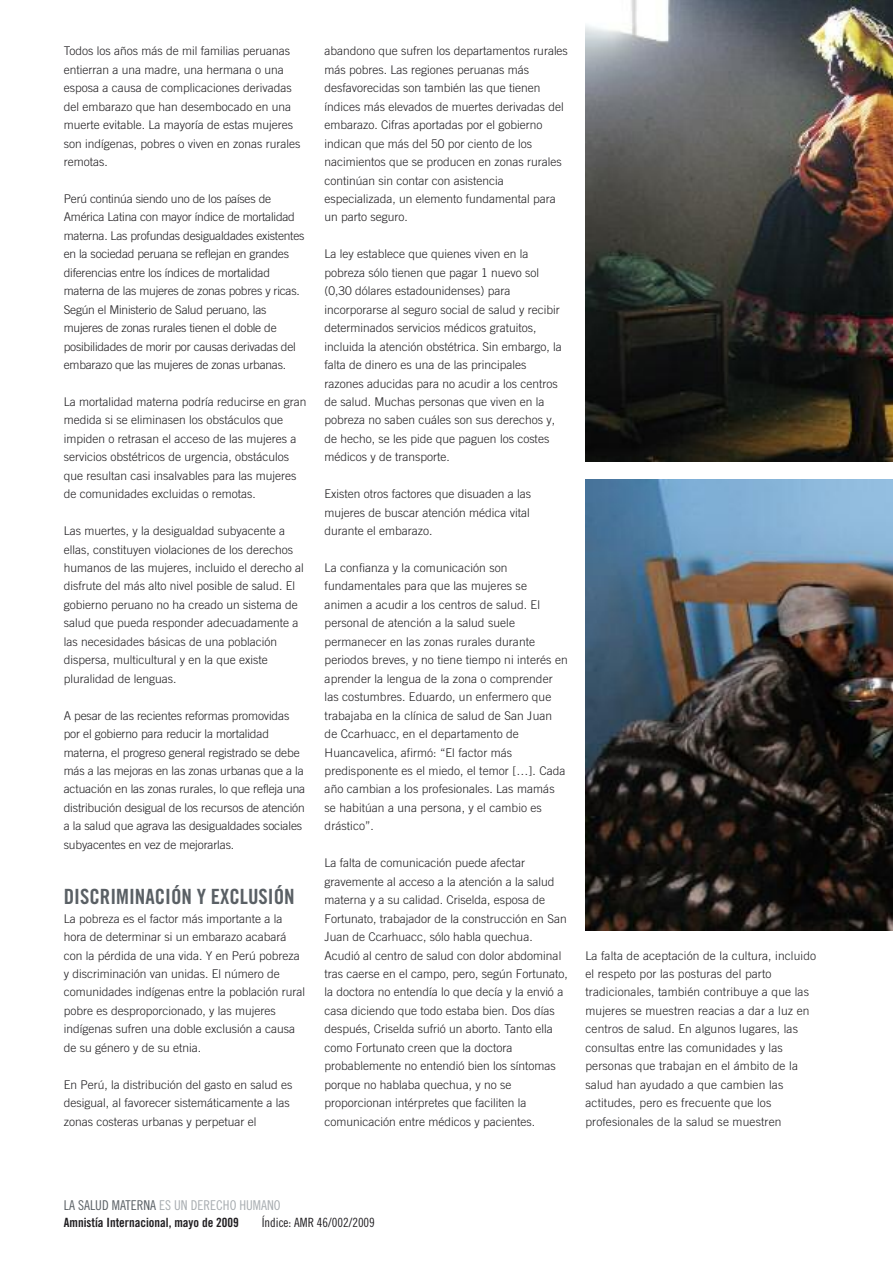
<style>
.page{position:relative;width:893px;height:1263px;background:#fff}
.page>*{position:absolute;margin:0;border:0;box-sizing:border-box;transform-origin:0 0}
.t1{font:21px "Amnesty Trade Gothic Bd Cn 20";color:#5a6065}
.t2{font:13.5px "Amnesty Trade Gothic Cn 18";color:#a8adb1}
.t3{font:12.75px "Amnesty Trade Gothic Bd Cn 20";color:#201e21}
.t4{font:12.75px "Amnesty Trade Gothic Cn 18";color:#201e21}
.t5{font:300 12px/18.5px "Amnesty Trade Gothic";color:#201e21}
.s1{color:#5a6065}
</style>
<div class="page">
<img style="left:585px;top:0;width:308px;height:461px">
<img style="left:585px;top:480px;width:308px;height:451px">
<p class="t5" style="left:64px;top:42px;width:238px">Todos los años más de mil familias peruanas entierran a una madre, una hermana o una esposa a causa de complicaciones derivadas del embarazo que han desembocado en una muerte evitable. La mayoría de estas mujeres son indígenas, pobres o viven en zonas rurales remotas.</p>
<p class="t5" style="left:64px;top:189px;width:242px">Perú continúa siendo uno de los países de América Latina con mayor índice de mortalidad materna. Las profundas desigualdades existentes en la sociedad peruana se reflejan en grandes diferencias entre los índices de mortalidad materna de las mujeres de zonas pobres y ricas.<br>Según el Ministerio de Salud peruano, las mujeres de zonas rurales tienen el doble de posibilidades de morir por causas derivadas del embarazo que las mujeres de zonas urbanas.</p>
<p class="t5" style="left:64px;top:392px;width:244px">La mortalidad materna podría reducirse en gran medida si se eliminasen los obstáculos que impiden o retrasan el acceso de las mujeres a servicios obstétricos de urgencia, obstáculos que resultan casi insalvables para las mujeres de comunidades excluidas o remotas.</p>
<p class="t5" style="left:64px;top:521px;width:242px">Las muertes, y la desigualdad subyacente a ellas, constituyen violaciones de los derechos humanos de las mujeres, incluido el derecho al disfrute del más alto nivel posible de salud. El gobierno peruano no ha creado un sistema de salud que pueda responder adecuadamente a las necesidades básicas de una población dispersa, multicultural y en la que existe pluralidad de lenguas.</p>
<p class="t5" style="left:64px;top:706px;width:243px">A pesar de las recientes reformas promovidas por el gobierno para reducir la mortalidad materna, el progreso general registrado se debe más a las mejoras en las zonas urbanas que a la actuación en las zonas rurales, lo que refleja una distribución desigual de los recursos de atención a la salud que agrava las desigualdades sociales subyacentes en vez de mejorarlas.</p>
<h1 class="t1" style="left:64px;top:884px;width:232px">DISCRIMINACIÓN Y EXCLUSIÓN</h1>
<p class="t5" style="left:64px;top:909px;width:243px">La pobreza es el factor más importante a la hora de determinar si un embarazo acabará con la pérdida de una vida. Y en Perú pobreza y discriminación van unidas. El número de comunidades indígenas entre la población rural pobre es desproporcionado, y las mujeres indígenas sufren una doble exclusión a causa de su género y de su etnia.</p>
<p class="t5" style="left:64px;top:1075px;width:230px">En Perú, la distribución del gasto en salud es desigual, al favorecer sistemáticamente a las zonas costeras urbanas y perpetuar el</p>
<p class="t5" style="left:325px;top:42px;width:245px">abandono que sufren los departamentos rurales más pobres. Las regiones peruanas más desfavorecidas son también las que tienen índices más elevados de muertes derivadas del embarazo. Cifras aportadas por el gobierno indican que más del 50 por ciento de los nacimientos que se producen en zonas rurales continúan sin contar con asistencia especializada, un elemento fundamental para un parto seguro.</p>
<p class="t5" style="left:325px;top:245px;width:239px">La ley establece que quienes viven en la pobreza sólo tienen que pagar 1 nuevo sol (0,30 dólares estadounidenses) para incorporarse al seguro social de salud y recibir determinados servicios médicos gratuitos, incluida la atención obstétrica. Sin embargo, la falta de dinero es una de las principales razones aducidas para no acudir a los centros de salud. Muchas personas que viven en la pobreza no saben cuáles son sus derechos y, de hecho, se les pide que paguen los costes médicos y de transporte.</p>
<p class="t5" style="left:325px;top:485px;width:208px;text-align:justify">Existen otros factores que disuaden a las mujeres de buscar atención médica vital durante el embarazo.</p>
<p class="t5" style="left:325px;top:558px;width:245px">La confianza y la comunicación son fundamentales para que las mujeres se animen a acudir a los centros de salud. El personal de atención a la salud suele permanecer en las zonas rurales durante periodos breves, y no tiene tiempo ni interés en aprender la lengua de la zona o comprender las costumbres. Eduardo, un enfermero que trabajaba en la clínica de salud de San Juan de Ccarhuacc, en el departamento de Huancavelica, afirmó: “El factor más predisponente es el miedo, el temor […]. Cada año cambian a los profesionales. Las mamás se habitúan a una persona, y el cambio es drástico”.</p>
<p class="t5" style="left:325px;top:854px;width:245px">La falta de comunicación puede afectar gravemente al acceso a la atención a la salud materna y a su calidad. Criselda, esposa de Fortunato, trabajador de la construcción en San Juan de Ccarhuacc, sólo habla quechua.<br>Acudió al centro de salud con dolor abdominal tras caerse en el campo, pero, según Fortunato, la doctora no entendía lo que decía y la envió a casa diciendo que todo estaba bien. Dos días después, Criselda sufrió un aborto. Tanto ella como Fortunato creen que la doctora probablemente no entendió bien los síntomas porque no hablaba quechua, y no se proporcionan intérpretes que faciliten la comunicación entre médicos y pacientes.</p>
<p class="t5" style="left:585px;top:946px;width:232px">La falta de aceptación de la cultura, incluido el respeto por las posturas del parto tradicionales, también contribuye a que las mujeres se muestren reacias a dar a luz en centros de salud. En algunos lugares, las consultas entre las comunidades y las personas que trabajan en el ámbito de la salud han ayudado a que cambien las actitudes, pero es frecuente que los profesionales de la salud se muestren</p>
<p class="t2" style="left:64px;top:1197px;width:218px"><span class="s1">LA SALUD MATERNA</span> ES UN DERECHO HUMANO</p>
<p class="t3" style="left:64px;top:1215px;width:176px">Amnistía Internacional, mayo de 2009</p>
<p class="t4" style="left:262px;top:1215px;width:115px">Índice: AMR 46/002/2009</p>
</div>
